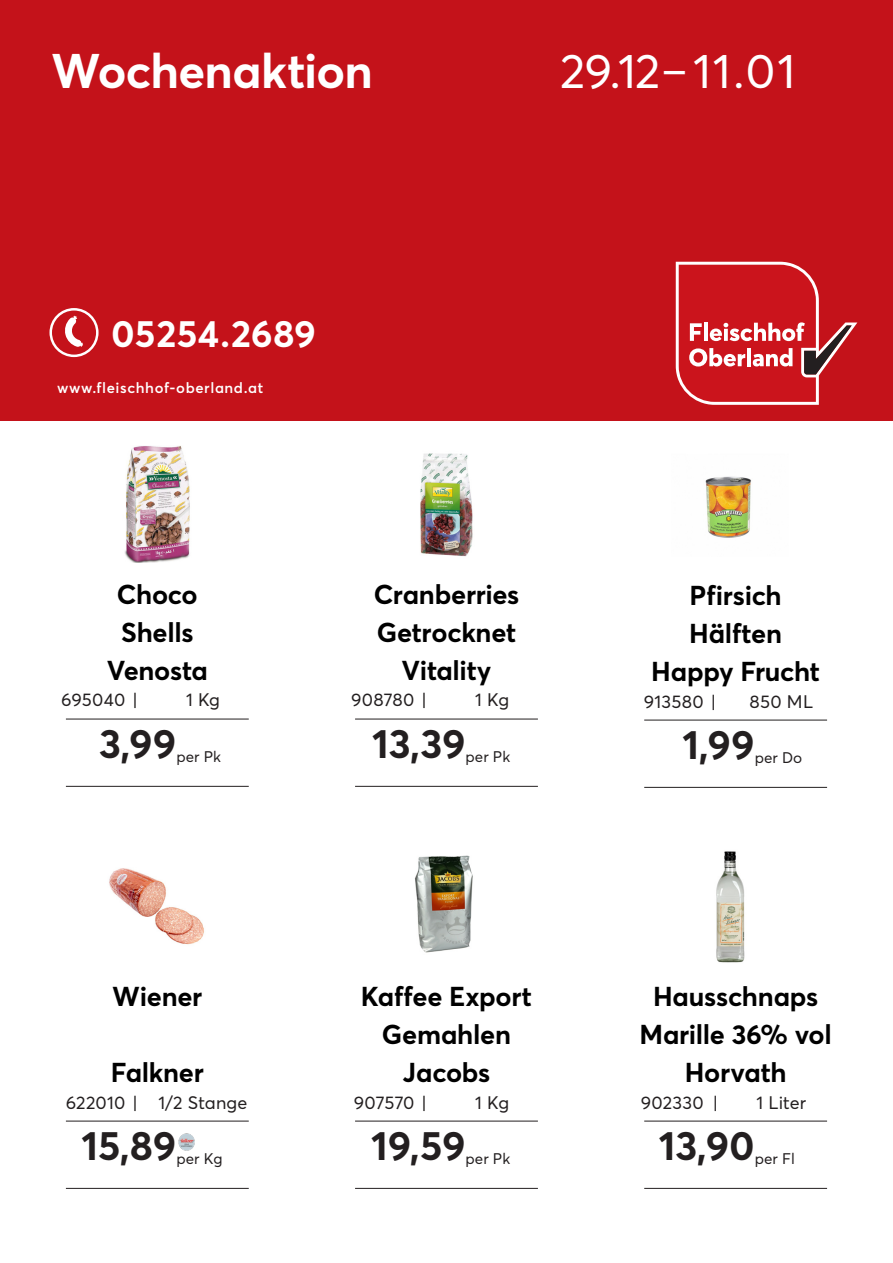
<style>
.page{position:relative;width:893px;height:1263px;background:#fff}
.page>*{position:absolute;margin:0;border:0;box-sizing:border-box;transform-origin:0 0}
.t1{font:700 48px "Averta";letter-spacing:-.015em;color:#fff}
.Info{font:48px "Averta";letter-spacing:.01em;color:#fff}
.Info-2{font:45px "Averta";color:#fff}
.Einf__Abs{font:700 40.5px "Averta";color:#231f20}
.t2{font:700 37.5px "Averta";color:#fff}
.Absatzformat_1{font:700 27px "Averta";letter-spacing:-.01em;color:#000}
.Info-3{font:18px "Averta";letter-spacing:.01em;color:#231f20}
.Einf__Abs-2{font:15.3px "Averta";color:#231f20}
.t3{font:600 14.7px "Averta";letter-spacing:.04em;color:#fff}
</style>
<div class="page">
<div style="left:0;top:0;width:893px;height:421px;background:#c4121a"></div>
<svg style="left:65px;top:315px;width:18px;height:32px"></svg>
<div style="left:50px;top:308px;width:49px;height:49px;border:2px solid #fff;border-radius:50%"></div>
<svg style="left:676px;top:262px;width:181px;height:143px"></svg>
<hr style="left:66px;top:719px;width:183px;height:1px;background:#231f20">
<hr style="left:66px;top:786px;width:183px;height:1px;background:#231f20">
<img style="left:124px;top:446px;width:66px;height:116px">
<hr style="left:644px;top:720px;width:183px;height:1px;background:#231f20">
<hr style="left:644px;top:787px;width:183px;height:1px;background:#231f20">
<img style="left:705px;top:476px;width:46px;height:62px">
<hr style="left:355px;top:719px;width:183px;height:1px;background:#231f20">
<hr style="left:355px;top:786px;width:183px;height:1px;background:#231f20">
<img style="left:420px;top:453px;width:53px;height:104px">
<hr style="left:66px;top:1121px;width:183px;height:1px;background:#231f20">
<hr style="left:66px;top:1188px;width:183px;height:1px;background:#231f20">
<img style="left:109px;top:868px;width:95px;height:77px">
<hr style="left:355px;top:1121px;width:183px;height:1px;background:#231f20">
<hr style="left:355px;top:1188px;width:183px;height:1px;background:#231f20">
<img style="left:415px;top:855px;width:58px;height:98px">
<hr style="left:644px;top:1121px;width:183px;height:1px;background:#231f20">
<hr style="left:644px;top:1188px;width:183px;height:1px;background:#231f20">
<img style="left:716px;top:851px;width:29px;height:112px">
<img style="left:178px;top:1133px;width:17px;height:18px">
<p class="t1" style="left:51px;top:41px;width:323px">Wochenaktion</p>
<p class="Info" style="left:560px;top:41px;width:102px">29.12</p>
<p class="Info-2" style="left:662px;top:42px;width:28px">–</p>
<p class="Info" style="left:693px;top:41px;width:104px">11.01</p>
<p class="t2" style="left:111px;top:310px;width:206px">05 254.2689</p>
<p class="t3" style="left:57px;top:379px;width:208px">www.fleischhof-oberland.at</p>
<p class="Absatzformat_1" style="left:117px;top:577px;width:82px">Choco</p>
<p class="Absatzformat_1" style="left:121px;top:615px;width:74px">Shells</p>
<p class="Absatzformat_1" style="left:107px;top:653px;width:103px">Venosta</p>
<p class="Info-3" style="left:186px;top:689px;width:35px">1 Kg</p>
<p class="Info-3" style="left:61px;top:689px;width:78px">695040 |</p>
<p class="Einf__Abs" style="left:99px;top:718px;width:79px">3,99</p>
<p class="Einf__Abs-2" style="left:176px;top:747px;width:46px">per Pk</p>
<p class="Absatzformat_1" style="left:374px;top:577px;width:147px">Cranberries</p>
<p class="Absatzformat_1" style="left:377px;top:615px;width:141px">Getrocknet</p>
<p class="Absatzformat_1" style="left:402px;top:653px;width:91px">Vitality</p>
<p class="Info-3" style="left:475px;top:689px;width:35px">1 Kg</p>
<p class="Info-3" style="left:351px;top:689px;width:77px">908780 |</p>
<p class="Einf__Abs" style="left:372px;top:718px;width:95px">13,39</p>
<p class="Einf__Abs-2" style="left:466px;top:747px;width:46px">per Pk</p>
<p class="Absatzformat_1" style="left:112px;top:979px;width:92px">Wiener</p>
<p class="Absatzformat_1" style="left:111px;top:1055px;width:95px">Falkner</p>
<p class="Info-3" style="left:159px;top:1091px;width:91px">1/2 Stange</p>
<p class="Info-3" style="left:66px;top:1091px;width:73px">622010 |</p>
<p class="Einf__Abs" style="left:81px;top:1120px;width:97px">15,89</p>
<p class="Einf__Abs-2" style="left:176px;top:1149px;width:48px">per Kg</p>
<p class="Absatzformat_1" style="left:361px;top:979px;width:172px">Kaffee Export</p>
<p class="Absatzformat_1" style="left:382px;top:1017px;width:131px">Gemahlen</p>
<p class="Absatzformat_1" style="left:403px;top:1055px;width:89px">Jacobs</p>
<p class="Info-3" style="left:475px;top:1091px;width:35px">1 Kg</p>
<p class="Info-3" style="left:354px;top:1091px;width:74px">907570 |</p>
<p class="Einf__Abs" style="left:371px;top:1120px;width:96px">19,59</p>
<p class="Einf__Abs-2" style="left:466px;top:1149px;width:46px">per Pk</p>
<p class="Absatzformat_1" style="left:689px;top:578px;width:94px">Pfirsich</p>
<p class="Absatzformat_1" style="left:689px;top:616px;width:94px">Hälften</p>
<p class="Absatzformat_1" style="left:651px;top:654px;width:170px">Happy Frucht</p>
<p class="Info-3" style="left:749px;top:690px;width:65px">850 ML</p>
<p class="Info-3" style="left:644px;top:690px;width:74px">913580 |</p>
<p class="Einf__Abs" style="left:682px;top:719px;width:74px">1,99</p>
<p class="Einf__Abs-2" style="left:755px;top:748px;width:49px">per Do</p>
<p class="Absatzformat_1" style="left:653px;top:979px;width:167px">Hausschnaps</p>
<p class="Absatzformat_1" style="left:639px;top:1017px;width:194px">Marille 36% vol</p>
<p class="Absatzformat_1" style="left:685px;top:1055px;width:103px">Horvath</p>
<p class="Info-3" style="left:713px;top:1091px;width:7px">|</p>
<p class="Info-3" style="left:756px;top:1091px;width:51px">1 Liter</p>
<p class="Info-3" style="left:641px;top:1091px;width:65px">902330</p>
<p class="Einf__Abs" style="left:659px;top:1120px;width:97px">13,90</p>
<p class="Einf__Abs-2" style="left:755px;top:1149px;width:42px">per Fl</p>
</div>
